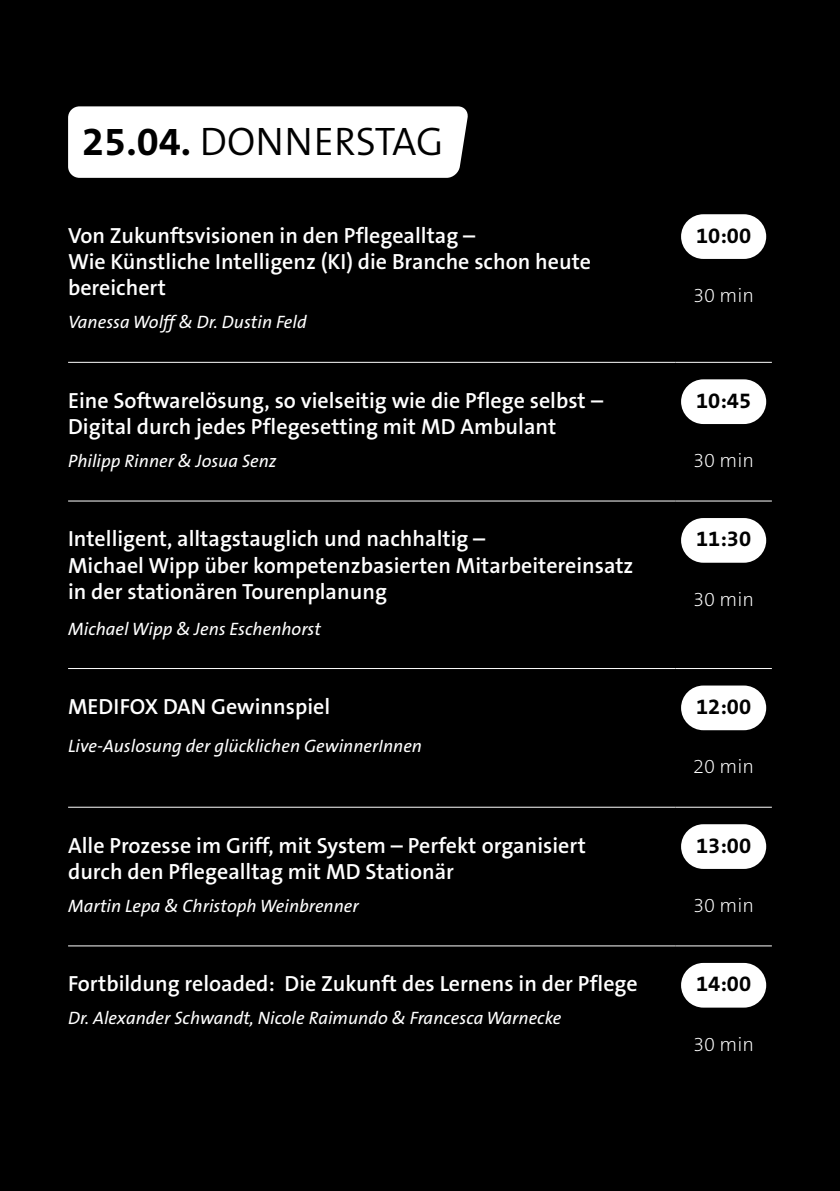
<style>
.page{position:relative;width:840px;height:1191px;background:#fff}
.page>*{position:absolute;margin:0;border:0;box-sizing:border-box;transform-origin:0 0}
.t1{font:300 40px "The Sans B4";color:#000}
.t2{font:600 22px/26.4px "The Sans B6";color:#fff}
.t3{font:700 22px "The Sans B7";color:#000}
.t4{font:200 20px "The Sans B2";color:#fff}
.t5{font:italic 18px "The Sans B5 Plain";color:#fff}
.s1{font-family:"The Sans B7";font-weight:700}
</style>
<div class="page">
<div style="left:0;top:0;width:839px;height:1191px;background:#000"></div>
<div style="left:68px;top:106px;width:400px;height:72px;background:#fff"></div>
<hr style="left:68px;top:362px;width:607px;height:1px;background:#fff">
<hr style="left:675px;top:362px;width:96px;height:1px;background:#fff">
<hr style="left:68px;top:501px;width:607px;height:1px;background:#fff">
<hr style="left:675px;top:501px;width:96px;height:1px;background:#fff">
<hr style="left:68px;top:668px;width:607px;height:1px;background:#fff">
<hr style="left:675px;top:668px;width:96px;height:1px;background:#fff">
<hr style="left:68px;top:807px;width:607px;height:1px;background:#fff">
<hr style="left:675px;top:807px;width:96px;height:1px;background:#fff">
<hr style="left:68px;top:945px;width:607px;height:1px;background:#fff">
<hr style="left:675px;top:945px;width:96px;height:1px;background:#fff">
<div style="left:680px;top:214px;width:85px;height:45px;background:#fff;border-radius:22px"></div>
<div style="left:680px;top:379px;width:85px;height:45px;background:#fff;border-radius:22px"></div>
<div style="left:680px;top:518px;width:85px;height:45px;background:#fff;border-radius:22px"></div>
<div style="left:680px;top:685px;width:85px;height:45px;background:#fff;border-radius:22px"></div>
<div style="left:680px;top:824px;width:85px;height:45px;background:#fff;border-radius:22px"></div>
<div style="left:680px;top:963px;width:85px;height:44px;background:#fff;border-radius:22px"></div>
<h1 class="t1" style="left:82px;top:120px;width:362px"><span class="s1">25.04.</span> DONNERSTAG</h1>
<p class="t2" style="left:68px;top:222px;width:524px">Von Zukunftsvisionen in den Pflegealltag –<br>Wie Künstliche Intelligenz (KI) die Branche schon heute bereichert</p>
<p class="t5" style="left:68px;top:312px;width:240px">Vanessa Wolff &amp; Dr. Dustin Feld</p>
<p class="t2" style="left:68px;top:388px;width:536px">Eine Softwarelösung, so vielseitig wie die Pflege selbst –<br>Digital durch jedes Pflegesetting mit MD Ambulant</p>
<p class="t5" style="left:68px;top:451px;width:210px">Philipp Rinner &amp; Josua Senz</p>
<p class="t2" style="left:68px;top:526px;width:566px">Intelligent, alltagstauglich und nachhaltig –<br>Michael Wipp über kompetenzbasierten Mitarbeitereinsatz in der stationären Tourenplanung</p>
<p class="t5" style="left:68px;top:619px;width:254px">Michael Wipp &amp; Jens Eschenhorst</p>
<p class="t2" style="left:68px;top:694px;width:263px">MEDIFOX DAN Gewinnspiel</p>
<p class="t5" style="left:68px;top:736px;width:355px">Live-Auslosung der glücklichen GewinnerInnen</p>
<p class="t2" style="left:68px;top:832px;width:519px">Alle Prozesse im Griff, mit System – Perfekt organisiert durch den Pflegealltag mit MD Stationär</p>
<p class="t5" style="left:68px;top:896px;width:292px">Martin Lepa &amp; Christoph Weinbrenner</p>
<p class="t2" style="left:68px;top:971px;width:570px">Fortbildung reloaded: Die Zukunft des Lernens in der Pflege</p>
<p class="t5" style="left:68px;top:1008px;width:494px">Dr. Alexander Schwandt, Nicole Raimundo &amp; Francesca Warnecke</p>
<p class="t3" style="left:695px;top:223px;width:56px">10:00</p>
<p class="t4" style="left:692px;top:284px;width:62px">30 min</p>
<p class="t3" style="left:695px;top:388px;width:56px">10:45</p>
<p class="t4" style="left:692px;top:449px;width:62px">30 min</p>
<p class="t3" style="left:695px;top:527px;width:56px">11:30</p>
<p class="t4" style="left:692px;top:588px;width:62px">30 min</p>
<p class="t3" style="left:695px;top:694px;width:56px">12:00</p>
<p class="t4" style="left:692px;top:755px;width:62px">20 min</p>
<p class="t3" style="left:695px;top:833px;width:56px">13:00</p>
<p class="t4" style="left:692px;top:894px;width:62px">30 min</p>
<p class="t3" style="left:695px;top:972px;width:56px">14:00</p>
<p class="t4" style="left:692px;top:1033px;width:62px">30 min</p>
</div>
